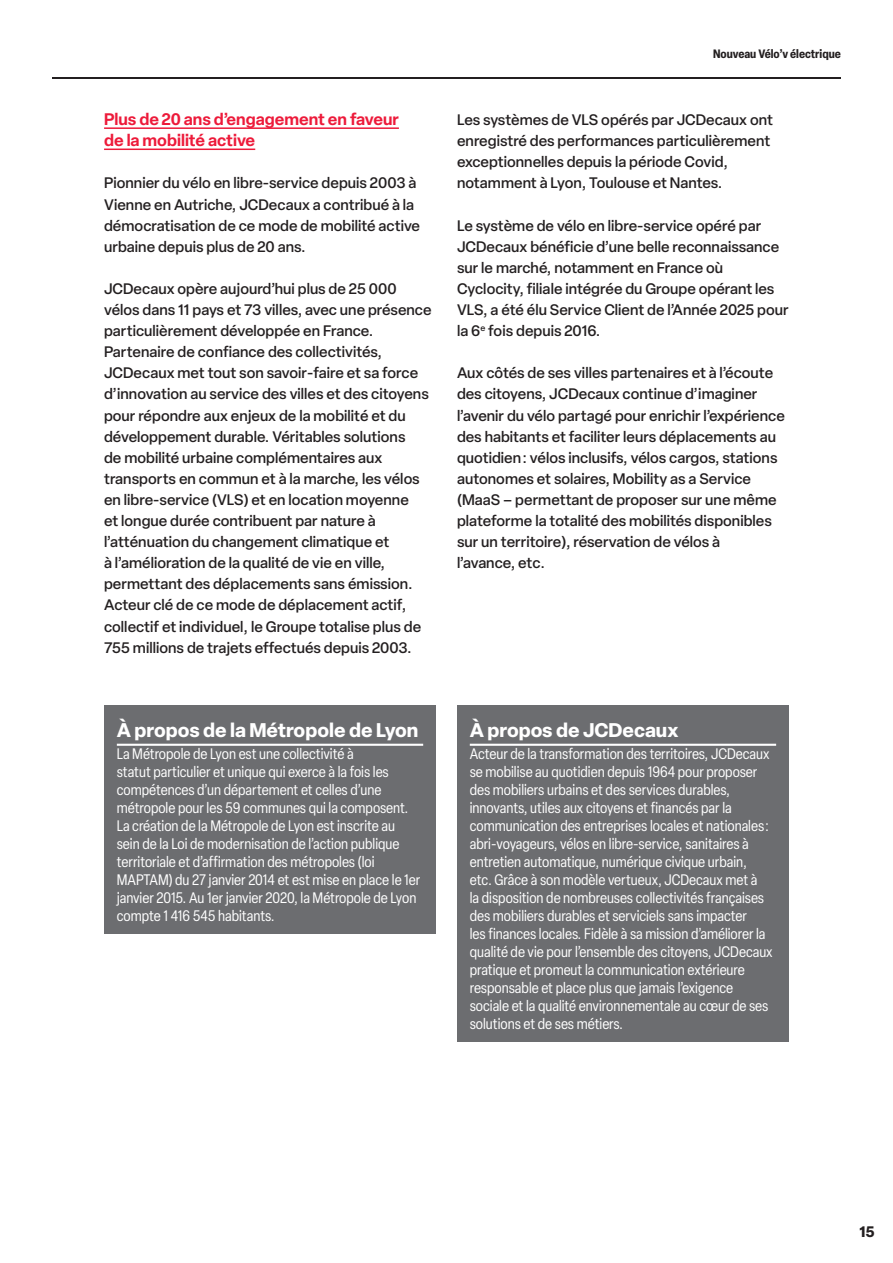
<style>
.page{position:relative;width:893px;height:1263px;background:#fff}
.page>*{position:absolute;margin:0;border:0;box-sizing:border-box;transform-origin:0 0}
.Encadré_-_H1_-_Blanc{font:700 19.5px "Elza";color:#fff}
.H4_-_Rouge{font:600 16.5px/21.1px "Elza";color:#ed1a3a}
.Texte_courant_-_Noir{font:500 15px/21.1px "Elza";letter-spacing:.005em;color:#231f20}
.Encadré_-_Texte_courant_-_Blanc{font:condensed 15px/18px "Elza";color:#fff}
.t1{font:700 15px "Elza Text";color:#231f20}
.t2{font:700 condensed 12px "Elza";color:#231f20}
</style>
<div class="page">
<div style="left:457px;top:705px;width:332px;height:337px;background:#6c6d70"></div>
<hr style="left:470px;top:744px;width:306px;height:2px;background:#fff">
<div style="left:104px;top:705px;width:332px;height:229px;background:#6c6d70"></div>
<hr style="left:117px;top:744px;width:306px;height:2px;background:#fff">
<hr style="left:52px;top:77px;width:789px;height:2px;background:#231f20">
<hr style="left:104px;top:127px;width:295px;height:2px;background:#ed1a3a">
<hr style="left:104px;top:149px;width:151px;height:1px;background:#ed1a3a">
<p class="H4_-_Rouge" style="left:104px;top:108px;width:296px">Plus de 20 ans d’engagement en faveur de la mobilité active</p>
<p class="Texte_courant_-_Noir" style="left:104px;top:172px;width:317px">Pionnier du vélo en libre-service depuis 2003 à Vienne en Autriche, JCDecaux a contribué à la démocratisation de ce mode de mobilité active urbaine depuis plus de 20 ans.</p>
<p class="Texte_courant_-_Noir" style="left:104px;top:278px;width:329px">JCDecaux opère aujourd’hui plus de 25 000 vélos dans 11 pays et 73 villes, avec une présence particulièrement développée en France.<br>Partenaire de confiance des collectivités, JCDecaux met tout son savoir-faire et sa force d’innovation au service des villes et des citoyens pour répondre aux enjeux de la mobilité et du développement durable. Véritables solutions<br>de mobilité urbaine complémentaires aux transports en commun et à la marche, les vélos en libre-service (VLS) et en location moyenne<br>et longue durée contribuent par nature à l’atténuation du changement climatique et<br>à l’amélioration de la qualité de vie en ville, permettant des déplacements sans émission.</p>
<p class="Texte_courant_-_Noir" style="left:104px;top:594px;width:319px">Acteur clé de ce mode de déplacement actif, collectif et individuel, le Groupe totalise plus de<br>755 millions de trajets effectués depuis 2003.</p>
<p class="Encadré_-_H1_-_Blanc" style="left:117px;top:716px;width:303px">À propos de la Métropole de Lyon</p>
<p class="Encadré_-_Texte_courant_-_Blanc" style="left:117px;top:744px;width:305px">La Métropole de Lyon est une collectivité à<br>statut particulier et unique qui exerce à la fois les compétences d’un département et celles d’une métropole pour les 59 communes qui la composent.<br>La création de la Métropole de Lyon est inscrite au sein de la Loi de modernisation de l’action publique territoriale et d’affirmation des métropoles (loi MAPTAM) du 27 janvier 2014 et est mise en place le 1er janvier 2015. Au 1er janvier 2020, la Métropole de Lyon compte 1 416 545 habitants.</p>
<p class="t2" style="left:713px;top:45px;width:129px">Nouveau Vélo’v électrique</p>
<p class="Texte_courant_-_Noir" style="left:457px;top:109px;width:317px">Les systèmes de VLS opérés par JCDecaux ont enregistré des performances particulièrement exceptionnelles depuis la période Covid, notamment à Lyon, Toulouse et Nantes.</p>
<p class="Texte_courant_-_Noir" style="left:457px;top:215px;width:333px">Le système de vélo en libre-service opéré par JCDecaux bénéficie d’une belle reconnaissance sur le marché, notamment en France où Cyclocity, filiale intégrée du Groupe opérant les VLS, a été élu Service Client de l’Année 2025 pour la 6<sup>e</sup> fois depuis 2016.</p>
<p class="Texte_courant_-_Noir" style="left:457px;top:362px;width:329px">Aux côtés de ses villes partenaires et à l’écoute des citoyens, JCDecaux continue d’imaginer l’avenir du vélo partagé pour enrichir l’expérience des habitants et faciliter leurs déplacements au quotidien : vélos inclusifs, vélos cargos, stations autonomes et solaires, Mobility as a Service (MaaS – permettant de proposer sur une même plateforme la totalité des mobilités disponibles sur un territoire), réservation de vélos à<br>l’avance, etc.</p>
<p class="Encadré_-_H1_-_Blanc" style="left:470px;top:716px;width:210px">À propos de JCDecaux</p>
<p class="Encadré_-_Texte_courant_-_Blanc" style="left:470px;top:744px;width:304px">Acteur de la transformation des territoires, JCDecaux se mobilise au quotidien depuis 1964 pour proposer des mobiliers urbains et des services durables, innovants, utiles aux citoyens et financés par la communication des entreprises locales et nationales : abri-voyageurs, vélos en libre-service, sanitaires à entretien automatique, numérique civique urbain, etc. Grâce à son modèle vertueux, JCDecaux met à<br>la disposition de nombreuses collectivités françaises des mobiliers durables et serviciels sans impacter<br>les finances locales. Fidèle à sa mission d’améliorer la qualité de vie pour l’ensemble des citoyens, JCDecaux pratique et promeut la communication extérieure responsable et place plus que jamais l’exigence sociale et la qualité environnementale au cœur de ses solutions et de ses métiers.</p>
<p class="t1" style="left:859px;top:1220px;width:17px">15</p>
</div>
